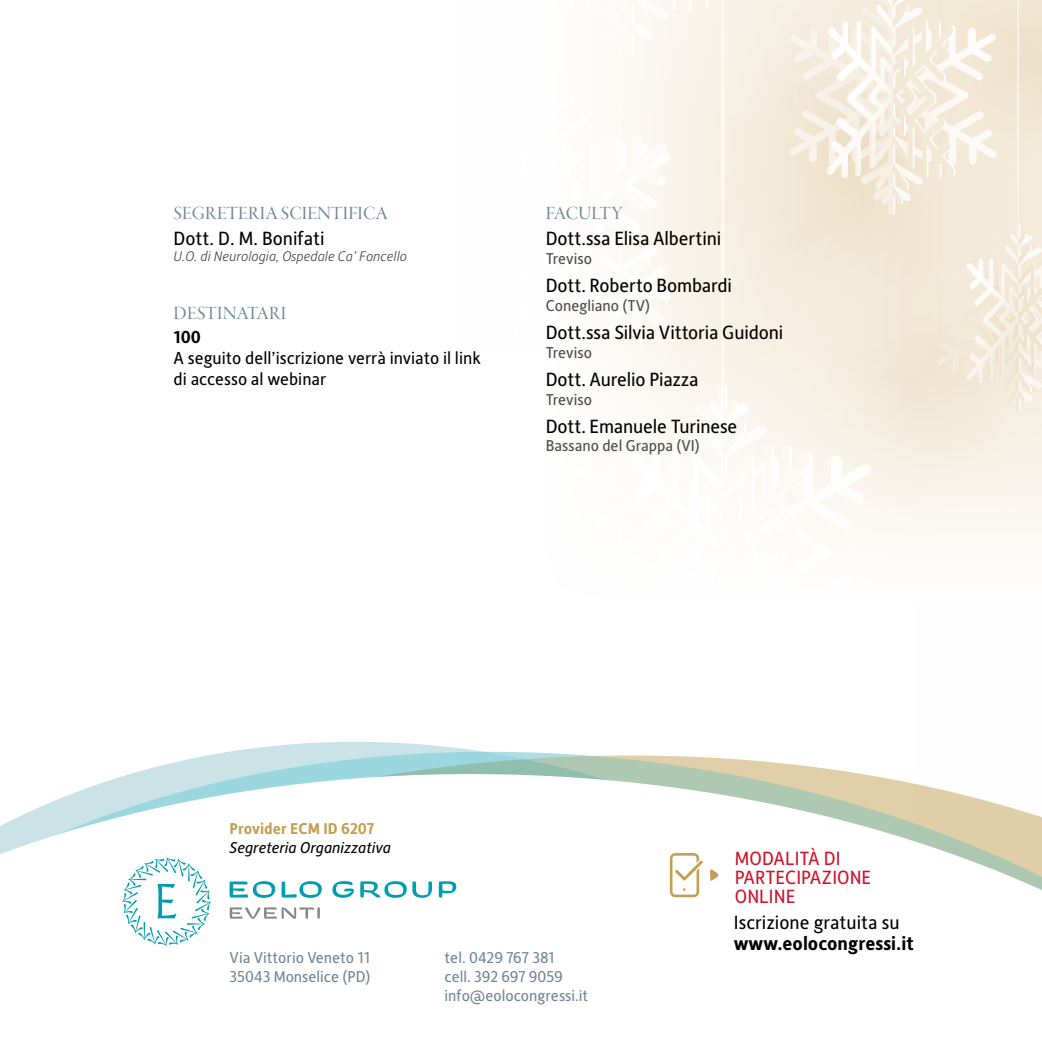
<style>
.page{position:relative;width:1042px;height:1042px;background:#fff}
.page>*{position:absolute;margin:0;border:0;box-sizing:border-box;transform-origin:0 0}
.t1{font:19.25px "Alber New";letter-spacing:-.005em;color:#000}
.t2{font:19.25px "Garamond Premr Pro Disp";letter-spacing:.01em;color:#708498}
.t3{font:19.25px/19.2px "Alber New";color:#ce162b}
.t4{font:700 19.25px "Alber New";color:#000}
.t5{font:17.5px/21px "Alber New";color:#000}
.t6{font:700 17.5px "Alber New";color:#000}
.t7{font:15.75px/18.9px "Alber New";color:#708498}
.t8{font:15.75px "Alber New";color:#4a4a49}
.t9{font:italic 15.75px "Alber New";color:#000}
.t10{font:700 15.75px "Alber New";color:#c2a051}
.t11{font:italic 300 14px "Alber New";color:#4a4a49}
</style>
<div class="page">
<img style="left:614px;top:0;width:428px;height:542px">
<svg style="left:211px;top:742px;width:367px;height:13px;fill:#cbe2e7"></svg>
<svg style="left:0;top:755px;width:1042px;height:192px"></svg>
<svg style="left:122px;top:857px;width:89px;height:89px"></svg>
<svg style="left:229px;top:881px;width:46px;height:17px"></svg>
<svg style="left:281px;top:881px;width:41px;height:17px"></svg>
<svg style="left:332px;top:881px;width:22px;height:17px"></svg>
<svg style="left:360px;top:881px;width:72px;height:17px"></svg>
<svg style="left:439px;top:881px;width:17px;height:17px"></svg>
<svg style="left:230px;top:907px;width:90px;height:12px"></svg>
<svg style="left:670px;top:853px;width:33px;height:44px"></svg>
<svg style="left:710px;top:869px;width:9px;height:12px"></svg>
<p class="t2" style="left:174px;top:203px;width:216px">SEGRETERIA SCIENTIFICA</p>
<p class="t1" style="left:174px;top:225px;width:152px">Dott. D. M. Bonifati</p>
<p class="t11" style="left:174px;top:247px;width:235px">U.O. di Neurologia, Ospedale Ca’ Foncello</p>
<p class="t2" style="left:174px;top:303px;width:114px">DESTINATARI</p>
<p class="t6" style="left:174px;top:325px;width:29px">100</p>
<p class="t5" style="left:174px;top:346px;width:308px">A seguito dell’iscrizione verrà inviato il link di accesso al webinar</p>
<p class="t2" style="left:546px;top:203px;width:78px">FACULTY</p>
<p class="t1" style="left:546px;top:225px;width:177px">Dott.ssa Elisa Albertini</p>
<p class="t8" style="left:546px;top:248px;width:48px">Treviso</p>
<p class="t1" style="left:546px;top:272px;width:188px">Dott. Roberto Bombardi</p>
<p class="t8" style="left:546px;top:295px;width:106px">Conegliano (TV)</p>
<p class="t1" style="left:546px;top:319px;width:239px">Dott.ssa Silvia Vittoria Guidoni</p>
<p class="t8" style="left:546px;top:342px;width:48px">Treviso</p>
<p class="t1" style="left:546px;top:366px;width:154px">Dott. Aurelio Piazza</p>
<p class="t8" style="left:546px;top:389px;width:48px">Treviso</p>
<p class="t1" style="left:546px;top:413px;width:193px">Dott. Emanuele Turinese</p>
<p class="t8" style="left:546px;top:436px;width:156px">Bassano del Grappa (VI)</p>
<p class="t10" style="left:230px;top:819px;width:146px">Provider ECM ID 6207</p>
<p class="t9" style="left:230px;top:837px;width:163px">Segreteria Organizzativa</p>
<p class="t7" style="left:230px;top:947px;width:142px">Via Vittorio Veneto 11<br>35043 Monselice (PD)</p>
<p class="t7" style="left:444px;top:947px;width:145px">tel. 0429 767 381<br>cell. 392 697 9059 info@eolocongressi.it</p>
<p class="t3" style="left:735px;top:848px;width:138px">MODALITÀ DI<br>PARTECIPAZIONE<br>ONLINE</p>
<p class="t1" style="left:734px;top:909px;width:167px">Iscrizione gratuita su</p>
<p class="t4" style="left:734px;top:930px;width:182px">www.eolocongressi.it</p>
</div>
